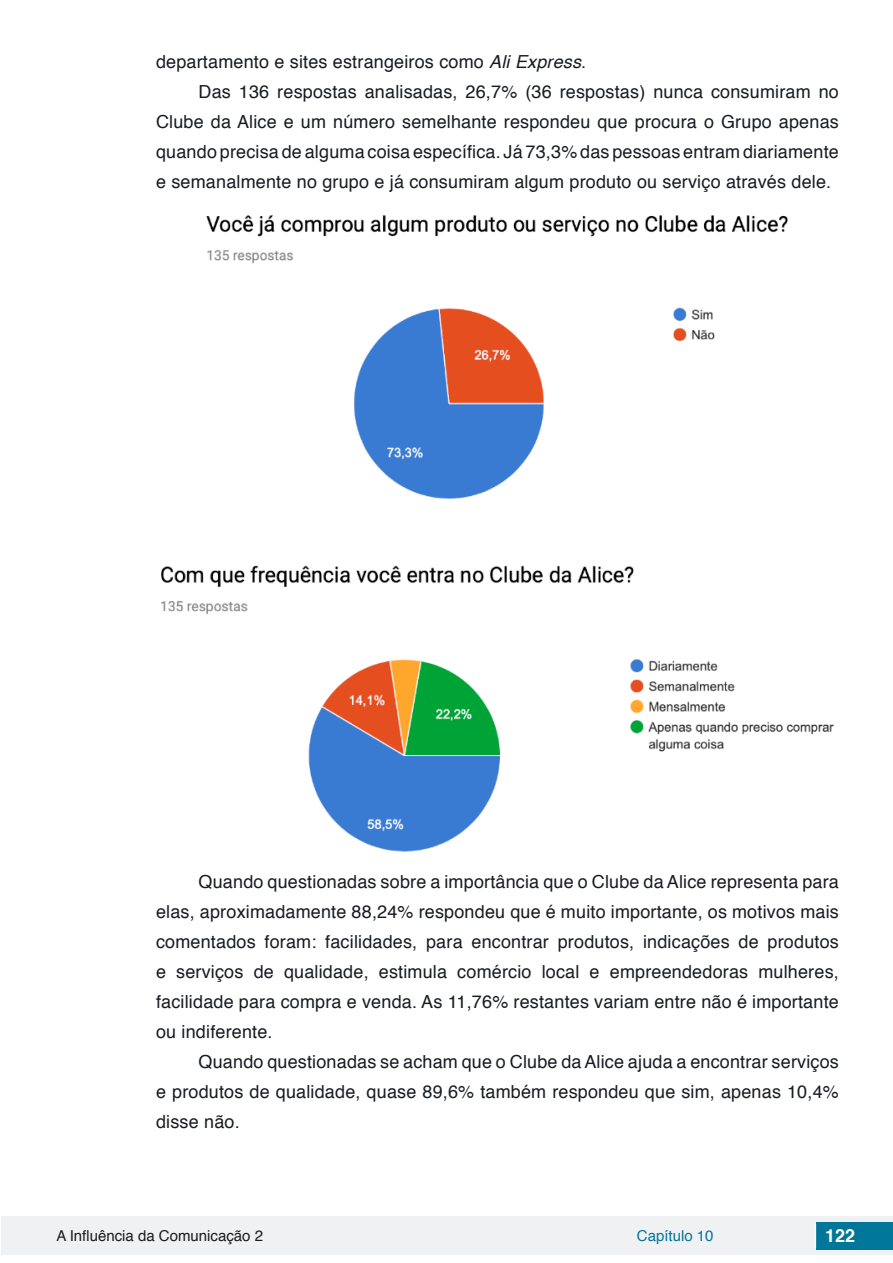
<style>
.page{position:relative;width:893px;height:1263px;background:#fff}
.page>*{position:absolute;margin:0;border:0;box-sizing:border-box;transform-origin:0 0}
.txt{font:18px/30px "Helvetica";letter-spacing:.01em;color:#181c21;text-align:justify}
.t1{font:700 18px "Helvetica";color:#fff}
.t2{font:15px "Helvetica";color:#181c21}
.t3{font:15px "Helvetica";color:#007699}
.s1{font-style:italic}
</style>
<div class="page">
<div style="left:1px;top:1216px;width:891px;height:38px;background:#f0f1f2"></div>
<div style="left:816px;top:1222px;width:77px;height:27px;background:#007699"></div>
<svg style="left:815px;top:1224px;width:1px;height:24px"></svg>
<img style="left:206px;top:215px;width:582px;height:284px">
<img style="left:161px;top:565px;width:673px;height:287px">
<p class="txt" style="left:156px;top:47px;width:432px">departamento e sites estrangeiros como <span class="s1">Ali Express</span>.</p>
<p class="txt" style="left:156px;top:77px;width:684px;text-indent:43px">Das 136 respostas analisadas, 26,7% (36 respostas) nunca consumiram no Clube da Alice e um número semelhante respondeu que procura o Grupo apenas quando precisa de alguma coisa específica. Já 73,3% das pessoas entram diariamente e semanalmente no grupo e já consumiram algum produto ou serviço através dele.</p>
<p class="txt" style="left:156px;top:867px;width:684px;text-indent:43px">Quando questionadas sobre a importância que o Clube da Alice representa para elas, aproximadamente 88,24% respondeu que é muito importante, os motivos mais comentados foram: facilidades, para encontrar produtos, indicações de produtos e serviços de qualidade, estimula comércio local e empreendedoras mulheres, facilidade para compra e venda. As 11,76% restantes variam entre não é importante ou indiferente.</p>
<p class="txt" style="left:156px;top:1047px;width:684px;text-indent:43px">Quando questionadas se acham que o Clube da Alice ajuda a encontrar serviços e produtos de qualidade, quase 89,6% também respondeu que sim, apenas 10,4% disse não.</p>
<p class="t2" style="left:56px;top:1224px;width:208px">A Influência da Comunicação 2</p>
<p class="t3" style="left:637px;top:1224px;width:78px">Capítulo 10</p>
<p class="t1" style="left:825px;top:1221px;width:32px">122</p>
</div>
